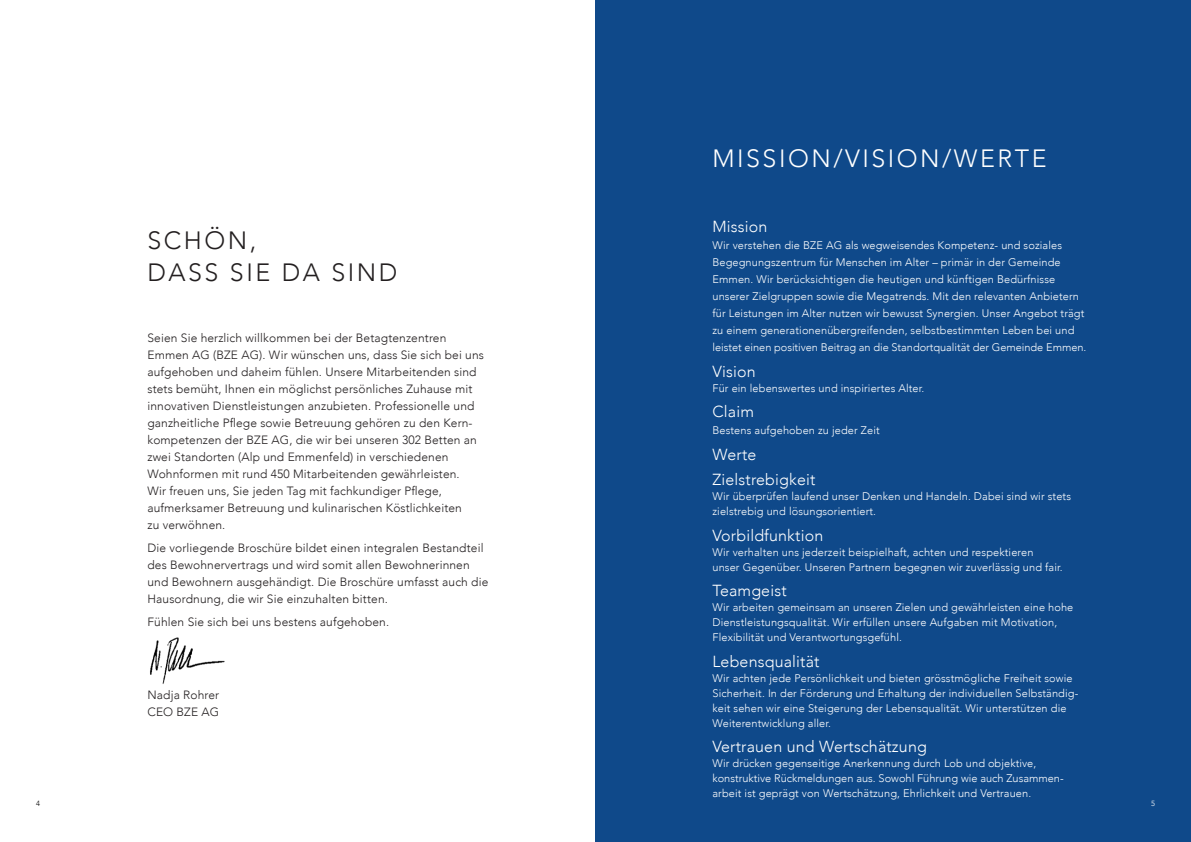
<style>
.page{position:relative;width:1191px;height:842px;background:#fff}
.page>*{position:absolute;margin:0;border:0;box-sizing:border-box;transform-origin:0 0}
.t1{font:300 25px "Avenir";letter-spacing:.1em;color:#fff}
.t2{font:300 25px/32px "Avenir";letter-spacing:.1em;color:#231f20}
.t3{font:300 16px "Avenir";letter-spacing:.01em;color:#fff}
.t4{font:300 12px/17px "Avenir";letter-spacing:.01em;color:#231f20}
.t5{font:300 11px/15px "Avenir";letter-spacing:.01em;color:#fff}
.t6{font:300 7.5px "Avenir";color:#010101}
.Pagina_Rechts{font:300 7.5px "Avenir";color:#fff}
</style>
<div class="page">
<div style="left:595px;top:0;width:596px;height:842px;background:#0f498a"></div>
<img style="left:150px;top:637px;width:75px;height:47px">
<p class="t6" style="left:36px;top:799px;width:5px">4</p>
<p class="t2" style="left:147px;top:224px;width:251px">SCHÖN,<br>DASS SIE DA SIND</p>
<p class="t4" style="left:147px;top:330px;width:338px">Seien Sie herzlich willkommen bei der Betagtenzentren Emmen AG (BZE AG). Wir wünschen uns, dass Sie sich bei uns aufgehoben und daheim fühlen. Unsere Mitarbeitenden sind stets bemüht, Ihnen ein möglichst persönliches Zuhause mit innovativen Dienstleistungen anzubieten. Professionelle und ganzheitliche Pflege sowie Betreuung gehören zu den Kern&shy;kompetenzen der BZE AG, die wir bei unseren 302 Betten an zwei Standorten (Alp und Emmenfeld) in verschiedenen Wohnformen mit rund 450 Mitarbeitenden gewährleisten.<br>Wir freuen uns, Sie jeden Tag mit fachkundiger Pflege, aufmerksamer Betreuung und kulinarischen Köstlichkeiten<br>zu verwöhnen.</p>
<p class="t4" style="left:147px;top:539px;width:342px">Die vorliegende Broschüre bildet einen integralen Bestandteil des Bewohnervertrags und wird somit allen Bewohnerinnen und Bewohnern ausgehändigt. Die Broschüre umfasst auch die Hausordnung, die wir Sie einzuhalten bitten.</p>
<p class="t4" style="left:147px;top:613px;width:243px">Fühlen Sie sich bei uns bestens aufgehoben.</p>
<p class="t4" style="left:147px;top:687px;width:73px">Nadja Rohrer</p>
<p class="t4" style="left:147px;top:704px;width:73px">CEO BZE AG</p>
<p class="t1" style="left:712px;top:144px;width:335px">MISSION/VISION/WERTE</p>
<p class="t3" style="left:712px;top:217px;width:56px">Mission</p>
<p class="t5" style="left:712px;top:237px;width:375px;line-height:17px">Wir verstehen die BZE AG als wegweisendes Kompetenz- und soziales Begegnungszentrum für Menschen im Alter – primär in der Gemeinde Emmen. Wir berücksichtigen die heutigen und künftigen Bedürfnisse unserer Zielgruppen sowie die Megatrends. Mit den relevanten Anbietern für Leistungen im Alter nutzen wir bewusst Synergien. Unser Angebot trägt zu einem generationenübergreifenden, selbstbestimmten Leben bei und leistet einen positiven Beitrag an die Standortqualität der Gemeinde Emmen.</p>
<p class="t3" style="left:712px;top:362px;width:45px">Vision</p>
<p class="t5" style="left:712px;top:380px;width:213px">Für ein lebenswertes und inspiriertes Alter.</p>
<p class="t3" style="left:712px;top:402px;width:43px">Claim</p>
<p class="t5" style="left:712px;top:423px;width:169px">Bestens aufgehoben zu jeder Zeit</p>
<p class="t3" style="left:712px;top:445px;width:45px">Werte</p>
<p class="t3" style="left:712px;top:470px;width:104px">Zielstrebigkeit</p>
<p class="t5" style="left:712px;top:489px;width:360px">Wir überprüfen laufend unser Denken und Handeln. Dabei sind wir stets zielstrebig und lösungsorientiert.</p>
<p class="t3" style="left:712px;top:526px;width:112px">Vorbildfunktion</p>
<p class="t5" style="left:712px;top:544px;width:352px">Wir verhalten uns jederzeit beispielhaft, achten und respektieren unser Gegenüber. Unseren Partnern begegnen wir zuverlässig und fair.</p>
<p class="t3" style="left:712px;top:581px;width:76px">Teamgeist</p>
<p class="t5" style="left:712px;top:600px;width:362px">Wir arbeiten gemeinsam an unseren Zielen und gewährleisten eine hohe<br>Dienstleistungsqualität. Wir erfüllen unsere Aufgaben mit Motivation,<br>Flexibilität und Verantwortungsgefühl.</p>
<p class="t3" style="left:712px;top:652px;width:108px">Lebensqualität</p>
<p class="t5" style="left:712px;top:670px;width:367px">Wir achten jede Persönlichkeit und bieten grösstmögliche Freiheit sowie Sicherheit. In der Förderung und Erhaltung der individuellen Selbständig&shy;keit sehen wir eine Steigerung der Lebensqualität. Wir unterstützen die Weiterentwicklung aller.</p>
<p class="t3" style="left:712px;top:737px;width:216px">Vertrauen und Wertschätzung</p>
<p class="t5" style="left:712px;top:756px;width:353px">Wir drücken gegenseitige Anerkennung durch Lob und objektive, konstruktive Rückmeldungen aus. Sowohl Führung wie auch Zusammen&shy;arbeit ist geprägt von Wertschätzung, Ehrlichkeit und Vertrauen.</p>
<p class="Pagina_Rechts" style="left:1151px;top:799px;width:5px">5</p>
</div>
